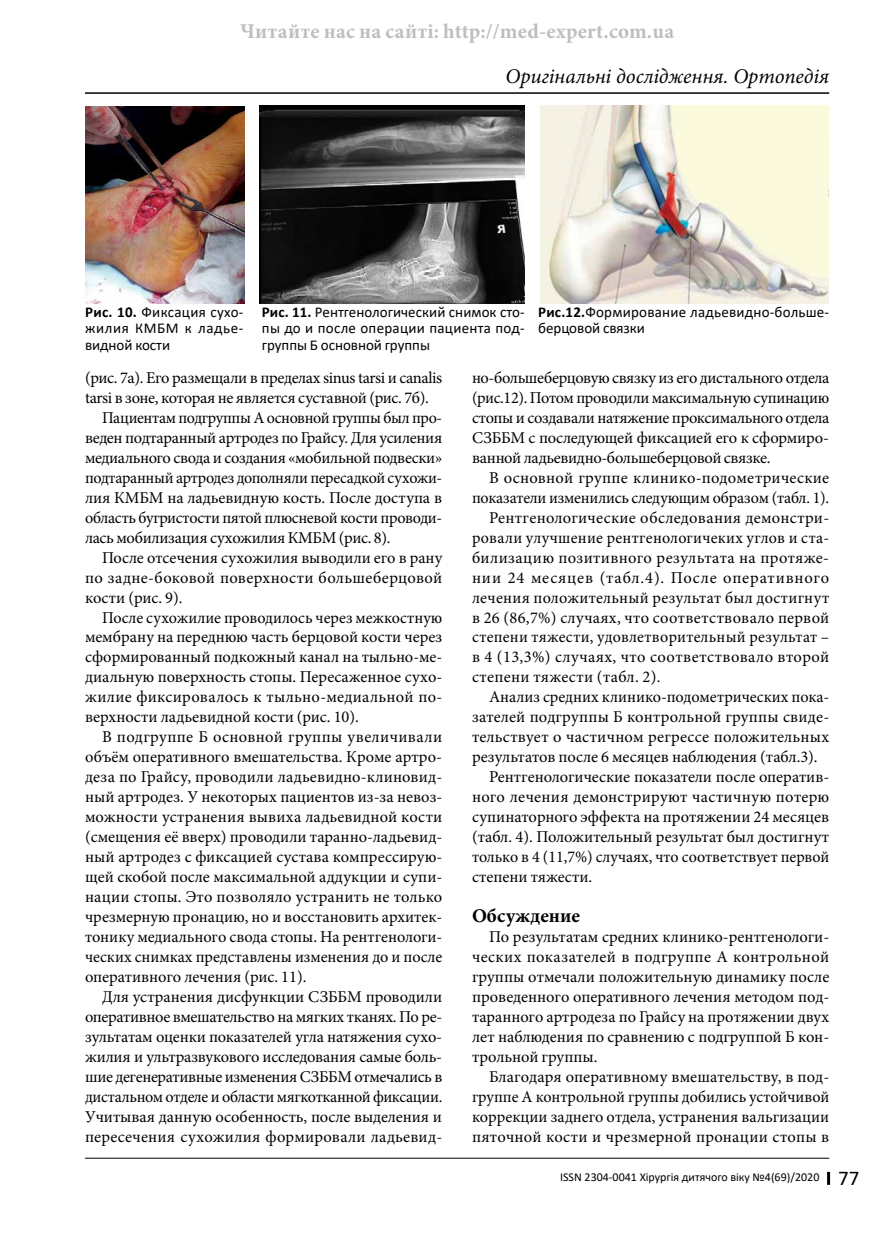
<style>
.page{position:relative;width:893px;height:1234px;background:#fff}
.page>*{position:absolute;margin:0;border:0;box-sizing:border-box;transform-origin:0 0}
.t1{font:700 21px "Minion Pro";letter-spacing:.01em;color:#bcbec0}
.t2{font:italic 21px "Minion Pro";color:#000}
.t3{font:700 19.5px "Minion Pro";color:#000}
.t4{font:16.5px/20px "Minion Pro";color:#000;text-align:justify}
.t5{font:16.5px "Minion Pro";letter-spacing:-.02em;color:#000}
.t6{font:16.5px "Minion Pro";letter-spacing:.02em;color:#000}
.t7{font:16.5px "Minion Pro";letter-spacing:.025em;color:#000}
.t8{font:16.5px "Minion Pro";letter-spacing:.05em;color:#000}
.t9{font:15px/16.5px "Calibri";letter-spacing:.015em;color:#000;text-align:justify}
.t10{font:12px "Calibri";color:#000}
.s1{font-weight:700}
.s2{font-size:21px}
</style>
<div class="page">
<hr style="left:85px;top:92px;width:744px;height:2px;background:#000">
<svg style="left:827px;top:1171px;width:3px;height:13px"></svg>
<hr style="left:85px;top:1157px;width:744px;height:1px;background:#000">
<img style="left:85px;top:107px;width:159px;height:196px">
<img style="left:260px;top:106px;width:265px;height:198px">
<img style="left:540px;top:106px;width:288px;height:197px">
<p class="t1" style="left:240px;top:16px;width:435px">Читайте нас на сайті: http://med-expert.com.ua</p>
<p class="t2" style="left:506px;top:62px;width:325px">Оригінальні дослідження. Ортопедія</p>
<p class="t9" style="left:85px;top:303px;width:160px"><span class="s1">Рис. 10.</span> Фиксация сухо&shy;жилия КМБМ к ладье&shy;видной кости</p>
<p class="t9" style="left:262px;top:303px;width:264px"><span class="s1">Рис. 11.</span> Рентгенологический снимок сто&shy;пы до и после операции пациента под&shy;группы Б основной группы</p>
<p class="t9" style="left:538px;top:303px;width:293px"><span class="s1">Рис.12.</span>Формирование ладьевидно-больше&shy;берцовой связки</p>
<p class="t5" style="left:85px;top:366px;width:359px">(рис. 7а). Его размещали в пределах sinus tarsi и canalis</p>
<p class="t5" style="left:85px;top:386px;width:345px">tarsi в зоне, которая не является суставной (рис. 7б).</p>
<p class="t5" style="left:102px;top:406px;width:342px">Пациентам подгруппы А основной группы был про-</p>
<p class="t5" style="left:85px;top:426px;width:359px">веден подтаранный артродез по Грайсу. Для усиления</p>
<p class="t5" style="left:85px;top:446px;width:359px">медиального свода и создания «мобильной подвески»</p>
<p class="t5" style="left:85px;top:466px;width:359px">подтаранный артродез дополняли пересадкой сухожи-</p>
<p class="t4" style="left:85px;top:487px;width:358px">лия КМБМ на ладьевидную кость. После доступа в</p>
<p class="t5" style="left:85px;top:506px;width:359px">область бугристости пятой плюсневой кости проводи-</p>
<p class="t5" style="left:85px;top:526px;width:307px">лась мобилизация сухожилия КМБМ (рис. 8).</p>
<p class="t4" style="left:102px;top:547px;width:342px">После отсечения сухожилия выводили его в рану</p>
<p class="t6" style="left:85px;top:566px;width:359px">по задне-боковой поверхности большеберцовой</p>
<p class="t4" style="left:85px;top:587px;width:99px">кости (рис. 9).</p>
<p class="t4" style="left:102px;top:607px;width:342px">После сухожилие проводилось через межкостную</p>
<p class="t4" style="left:85px;top:627px;width:359px">мембрану на переднюю часть берцовой кости через</p>
<p class="t4" style="left:85px;top:647px;width:359px">сформированный подкожный канал на тыльно-ме-</p>
<p class="t4" style="left:85px;top:667px;width:359px">диальную поверхность стопы. Пересаженное сухо-</p>
<p class="t6" style="left:85px;top:686px;width:359px">жилие фиксировалось к тыльно-медиальной по-</p>
<p class="t4" style="left:85px;top:707px;width:275px">верхности ладьевидной кости (рис. 10).</p>
<p class="t7" style="left:102px;top:725px;width:342px">В подгруппе Б основной группы увеличивали</p>
<p class="t4" style="left:85px;top:747px;width:359px">объём оперативного вмешательства. Кроме артро-</p>
<p class="t4" style="left:85px;top:766px;width:359px">деза по Грайсу, проводили ладьевидно-клиновид-</p>
<p class="t4" style="left:85px;top:786px;width:359px">ный артродез. У некоторых пациентов из-за невоз-</p>
<p class="t4" style="left:85px;top:806px;width:359px">можности устранения вывиха ладьевидной кости</p>
<p class="t4" style="left:85px;top:826px;width:359px">(смещения её вверх) проводили таранно-ладьевид-</p>
<p class="t4" style="left:85px;top:846px;width:359px">ный артродез с фиксацией сустава компрессирую-</p>
<p class="t4" style="left:85px;top:866px;width:359px">щей скобой после максимальной аддукции и супи-</p>
<p class="t4" style="left:85px;top:886px;width:359px">нации стопы. Это позволяло устранить не только</p>
<p class="t4" style="left:85px;top:906px;width:359px">чрезмерную пронацию, но и восстановить архитек-</p>
<p class="t4" style="left:85px;top:926px;width:359px">тонику медиального свода стопы. На рентгенологи-</p>
<p class="t4" style="left:85px;top:946px;width:359px">ческих снимках представлены изменения до и после</p>
<p class="t4" style="left:85px;top:966px;width:223px">оперативного лечения (рис. 11).</p>
<p class="t4" style="left:102px;top:986px;width:342px">Для устранения дисфункции СЗББМ проводили</p>
<p class="t5" style="left:85px;top:1005px;width:359px">оперативное вмешательство на мягких тканях. По ре-</p>
<p class="t4" style="left:85px;top:1026px;width:359px">зультатам оценки показателей угла натяжения сухо-</p>
<p class="t4" style="left:85px;top:1046px;width:359px">жилия и ультразвукового исследования самые боль-</p>
<p class="t5" style="left:85px;top:1065px;width:359px">шие дегенеративные изменения СЗББМ отмечались в</p>
<p class="t5" style="left:85px;top:1085px;width:359px">дистальном отделе и области мягкотканной фиксации.</p>
<p class="t4" style="left:85px;top:1106px;width:359px">Учитывая данную особенность, после выделения и</p>
<p class="t4" style="left:85px;top:1126px;width:359px">пересечения сухожилия формировали ладьевид-</p>
<p class="t4" style="left:472px;top:367px;width:359px">но-большеберцовую связку из его дистального отдела (рис.12). Потом проводили максимальную супинацию стопы и создавали натяжение проксимального отдела СЗББМ с последующей фиксацией его к сформиро&shy;ванной ладьевидно-большеберцовой связке.</p>
<p class="t6" style="left:489px;top:466px;width:342px">В основной группе клинико-подометрические</p>
<p class="t4" style="left:472px;top:487px;width:359px">показатели изменились следующим образом (табл. 1).</p>
<p class="t6" style="left:489px;top:506px;width:342px">Рентгенологические обследования демонстри-</p>
<p class="t6" style="left:472px;top:526px;width:359px">ровали улучшение рентгенологичеких углов и ста-</p>
<p class="t6" style="left:472px;top:546px;width:359px">билизацию позитивного результата на протяже-</p>
<p class="t8" style="left:472px;top:566px;width:359px">нии 24 месяцев (табл.4). После оперативного</p>
<p class="t6" style="left:472px;top:586px;width:359px">лечения положительный результат был достигнут</p>
<p class="t6" style="left:472px;top:606px;width:359px">в 26 (86,7%) случаях, что соответствовало первой</p>
<p class="t6" style="left:472px;top:626px;width:359px">степени тяжести, удовлетворительный результат –</p>
<p class="t7" style="left:472px;top:646px;width:359px">в 4 (13,3%) случаях, что соответствовало второй</p>
<p class="t6" style="left:472px;top:666px;width:190px">степени тяжести (табл. 2).</p>
<p class="t4" style="left:489px;top:687px;width:342px">Анализ средних клинико-подометрических пока-</p>
<p class="t4" style="left:472px;top:707px;width:359px">зателей подгруппы Б контрольной группы свиде-</p>
<p class="t4" style="left:472px;top:727px;width:359px">тельствует о частичном регрессе положительных</p>
<p class="t4" style="left:472px;top:747px;width:347px">результатов после 6 месяцев наблюдения (табл.3).</p>
<p class="t4" style="left:489px;top:766px;width:342px">Рентгенологические показатели после оператив-</p>
<p class="t6" style="left:472px;top:785px;width:359px">ного лечения демонстрируют частичную потерю</p>
<p class="t4" style="left:472px;top:806px;width:359px">супинаторного эффекта на протяжении 24 месяцев</p>
<p class="t4" style="left:472px;top:826px;width:359px">(табл. 4). Положительный результат был достигнут</p>
<p class="t4" style="left:472px;top:846px;width:359px">только в 4 (11,7%) случаях, что соответствует первой</p>
<p class="t4" style="left:472px;top:866px;width:122px">степени тяжести.</p>
<p class="t3" style="left:472px;top:901px;width:109px">Обсуждение</p>
<p class="t4" style="left:472px;top:926px;width:359px;text-indent:17px">По результатам средних клинико-рентгенологи&shy;ческих показателей в подгруппе А контрольной группы отмечали положительную динамику после проведенного оперативного лечения методом под&shy;таранного артродеза по Грайсу на протяжении двух лет наблюдения по сравнению с подгруппой Б кон&shy;трольной группы.</p>
<p class="t4" style="left:472px;top:1066px;width:359px;text-indent:17px">Благодаря оперативному вмешательству, в под&shy;группе А контрольной группы добились устойчивой коррекции заднего отдела, устранения вальгизации пяточной кости и чрезмерной пронации стопы в</p>
<p class="t10" style="left:560px;top:1167px;width:301px">ISSN 2304-0041 Хірургія дитячого віку №4(69)/2020 <span class="s2">77</span></p>
</div>
